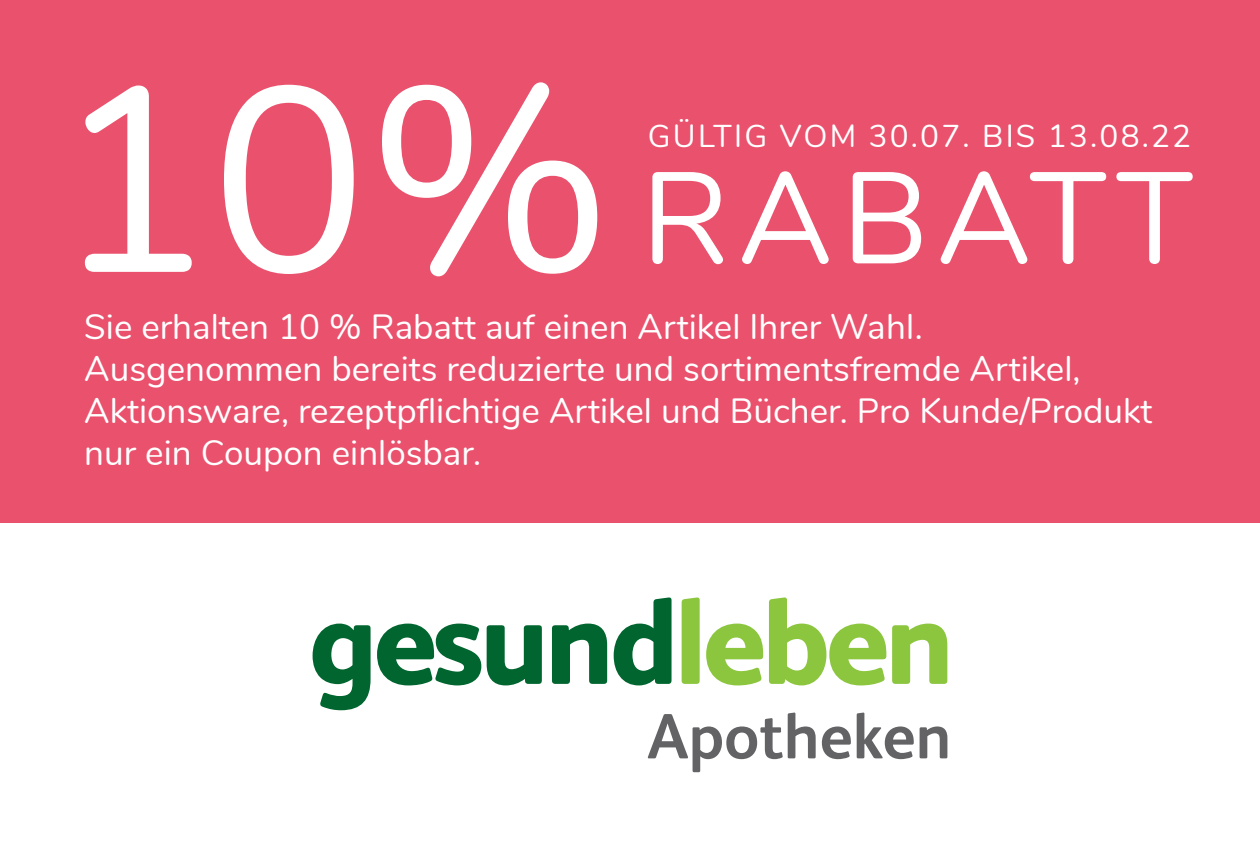
<style>
.page{position:relative;width:1260px;height:847px;background:#fff}
.page>*{position:absolute;margin:0;border:0;box-sizing:border-box;transform-origin:0 0}
.t1{font:129.5px "Nunito";letter-spacing:.065em;color:#fff}
.t2{font:35px/42px "Nunito";color:#fff}
.t3{font:31.5px "Nunito";letter-spacing:.07em;color:#fff}
.s1{font-size:262.5px}
</style>
<div class="page">
<div style="left:0;top:0;width:1260px;height:523px;background:#ea516d"></div>
<svg style="left:648px;top:713px;width:168px;height:59px"></svg>
<svg style="left:822px;top:726px;width:29px;height:33px"></svg>
<svg style="left:857px;top:713px;width:57px;height:46px"></svg>
<svg style="left:920px;top:726px;width:27px;height:32px"></svg>
<svg style="left:313px;top:624px;width:58px;height:86px"></svg>
<svg style="left:377px;top:624px;width:104px;height:61px"></svg>
<svg style="left:487px;top:625px;width:55px;height:60px"></svg>
<svg style="left:552px;top:624px;width:55px;height:60px"></svg>
<svg style="left:614px;top:597px;width:58px;height:88px"></svg>
<svg style="left:682px;top:597px;width:18px;height:87px;background:#8fc845"></svg>
<svg style="left:706px;top:624px;width:57px;height:61px"></svg>
<svg style="left:769px;top:597px;width:117px;height:88px"></svg>
<svg style="left:892px;top:624px;width:55px;height:60px"></svg>
<h1 class="t1" style="left:53px;top:123px;width:1142px"><span class="s1">10%</span> RABATT</h1>
<p class="t3" style="left:648px;top:113px;width:545px">GÜLTIG VOM 30.07. BIS 13.08.22</p>
<p class="t2" style="left:84px;top:303px;width:1070px">Sie erhalten 10 % Rabatt auf einen Artikel Ihrer Wahl.<br>Ausgenommen bereits reduzierte und sortimentsfremde Artikel, Aktionsware, rezeptpflichtige Artikel und Bücher. Pro Kunde/Produkt nur ein Coupon einlösbar.</p>
</div>
